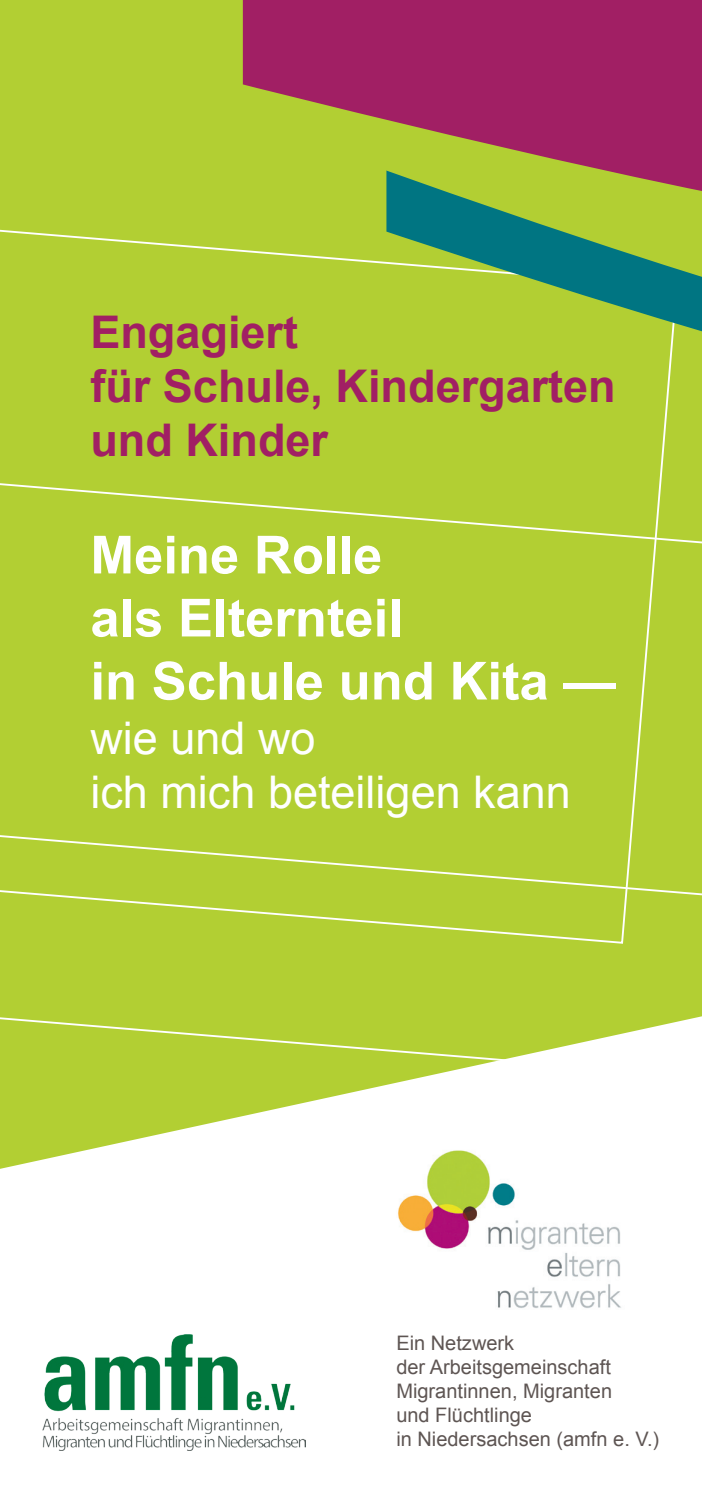
<style>
.page{position:relative;width:702px;height:1489px;background:#fff}
.page>*{position:absolute;margin:0;border:0;box-sizing:border-box;transform-origin:0 0}
.t1{font:700 52.5px/63px "Arial";color:#fff}
.t2{font:700 45px/54px "Arial";color:#a11f64}
.t3{font:45px/54px "Arial";color:#fff}
.t4{font:20px/24px "Arial";color:#5e5553}
</style>
<div class="page">
<img style="left:398px;top:1168px;width:223px;height:140px">
<svg style="left:0;top:1091px;width:487px;height:77px"></svg>
<img style="left:43px;top:1334px;width:262px;height:115px">
<div style="left:0;top:0;width:702px;height:465px;background:#b2cf33"></div>
<div style="left:0;top:209px;width:678px;height:256px;background:#b2cf33"></div>
<div style="left:386px;top:396px;width:316px;height:59px;background:#b2cf33"></div>
<svg style="left:340px;top:261px;width:362px;height:135px;background:#96c141"></svg>
<svg style="left:243px;top:0;width:459px;height:261px;background:#996954"></svg>
<div style="left:0;top:465px;width:702px;height:626px;background:#b2cf33"></div>
<h2 class="t2" style="left:90px;top:307px;width:527px">Engagiert<br>für Schule, Kindergarten und Kinder</h2>
<h1 class="t1" style="left:90px;top:525px;width:527px">Meine Rolle<br>als Elternteil<br>in Schule und Kita —</h1>
<h2 class="t3" style="left:90px;top:711px;width:482px">wie und wo<br>ich mich beteiligen kann</h2>
<p class="t4" style="left:396px;top:1331px;width:264px">Ein Netzwerk<br>der Arbeitsgemeinschaft<br>Migrantinnen, Migranten<br>und Flüchtlinge<br>in Niedersachsen (amfn e. V.)</p>
</div>
